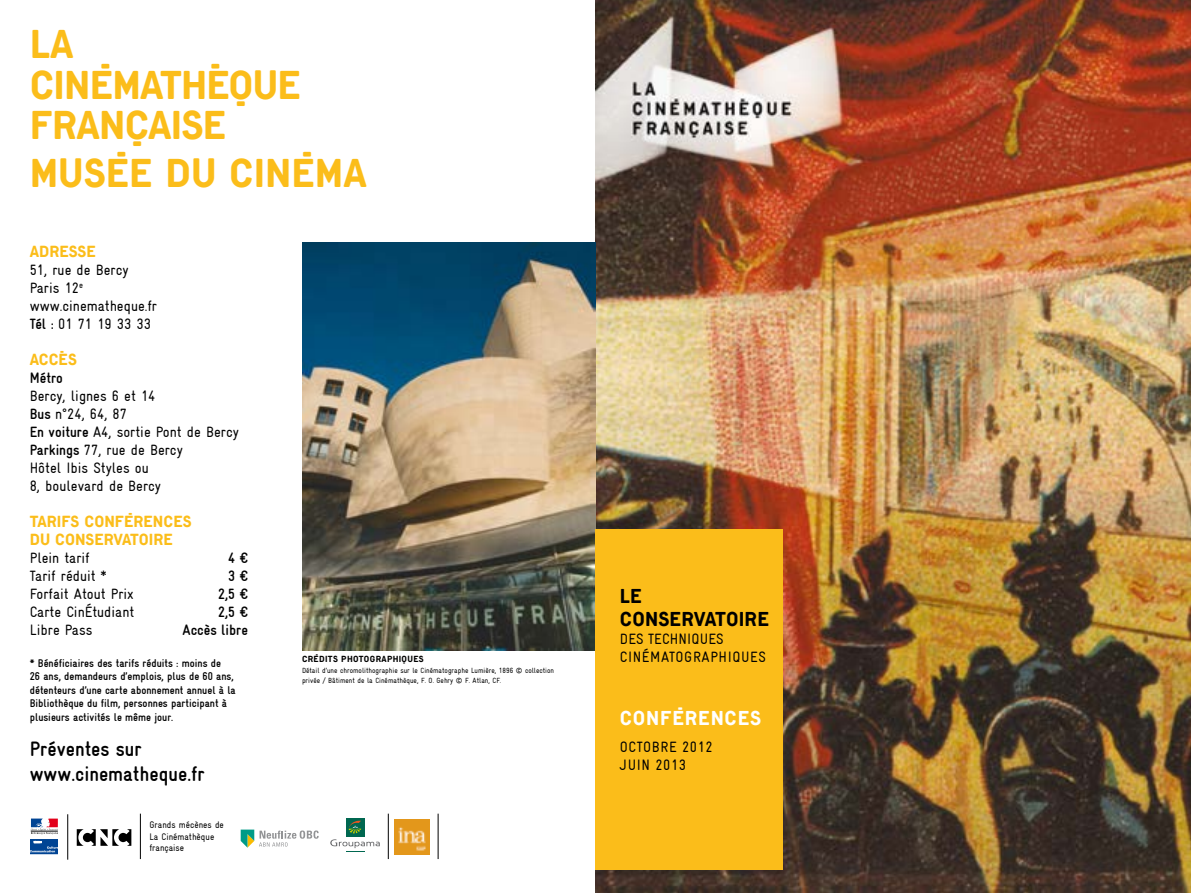
<style>
.page{position:relative;width:1191px;height:893px;background:#fff}
.page>*{position:absolute;margin:0;border:0;box-sizing:border-box;transform-origin:0 0}
.t1{font:37.5px/40.5px "Cinematheque";letter-spacing:-.02em;color:#fbbd1a}
.t2{font:37.5px "Cinematheque";color:#fbbd1a}
.t3{font:700 condensed 21px/25.2px "Gravur";color:#000}
.t4{font:18.75px/22.5px "Cinematheque";letter-spacing:.01em;color:#000}
.t5{font:18.75px "Cinematheque";letter-spacing:.04em;color:#fff}
.t6{font:condensed 15px/18px "Gravur";color:#000}
.t7{font:condensed 15px/18px "Gravur";letter-spacing:.04em;color:#000}
.t8{font:15px/18px "Cinematheque";color:#fbbd1a}
.t9{font:700 condensed 15px "Gravur";color:#000}
.t10{font:700 condensed 11.25px/13.5px "Gravur";color:#000}
.t11{font:condensed 9.45px/11.4px "Gravur";color:#000}
.t12{font:8.25px "Cinematheque";letter-spacing:.04em;color:#000}
.t13{font:condensed 7.5px/10.5px "Gravur";color:#000}
.s1{font-weight:700}
</style>
<div class="page">
<img style="left:595px;top:0;width:596px;height:893px">
<img style="left:302px;top:242px;width:293px;height:409px">
<hr style="left:438px;top:814px;width:1px;height:45px;background:#000">
<hr style="left:388px;top:814px;width:1px;height:45px;background:#000">
<div style="left:595px;top:529px;width:187px;height:341px;background:#fbbd1a"></div>
<hr style="left:140px;top:814px;width:1px;height:45px;background:#000">
<svg style="left:241px;top:830px;width:78px;height:18px"></svg>
<div style="left:345px;top:818px;width:19px;height:18px;background:#006750"></div>
<svg style="left:349px;top:821px;width:12px;height:12px"></svg>
<svg style="left:330px;top:839px;width:50px;height:13px"></svg>
<img style="left:395px;top:820px;width:34px;height:34px">
<svg style="left:30px;top:829px;width:28px;height:26px"></svg>
<svg style="left:31px;top:818px;width:27px;height:16px"></svg>
<svg style="left:31px;top:839px;width:27px;height:15px"></svg>
<svg style="left:30px;top:841px;width:28px;height:11px"></svg>
<svg style="left:77px;top:829px;width:54px;height:17px"></svg>
<hr style="left:67px;top:814px;width:1px;height:46px;background:#000">
<h1 class="t1" style="left:30px;top:22px;width:273px">LA<br>CINÉMATHÈQUE<br>FRANÇAISE</h1>
<h1 class="t2" style="left:30px;top:148px;width:339px">MUSÉE DU CINÉMA</h1>
<p class="t8" style="left:30px;top:242px;width:67px">ADRESSE</p>
<p class="t6" style="left:30px;top:261px;width:129px">51, rue de Bercy<br>Paris 12<sup>e </sup>www.cinematheque.fr<br><span class="s1">Tél :</span> 01 71 19 33 33</p>
<p class="t8" style="left:30px;top:350px;width:49px">ACCÈS</p>
<p class="t9" style="left:30px;top:369px;width:35px">Métro</p>
<p class="t6" style="left:30px;top:387px;width:211px">Bercy, lignes 6 et 14<br><span class="s1">Bus</span> n°24, 64, 87<br><span class="s1">En voiture</span> A4, sortie Pont de Bercy<br><span class="s1">Parkings</span> 77, rue de Bercy<br>Hôtel Ibis Styles ou<br>8, boulevard de Bercy</p>
<p class="t8" style="left:30px;top:512px;width:163px">TARIFS CONFÉRENCES<br>DU CONSERVATOIRE</p>
<p class="t6" style="left:30px;top:549px;width:61px">Plein tarif</p>
<p class="t9" style="left:228px;top:549px;width:22px">4 €</p>
<p class="t6" style="left:30px;top:567px;width:78px">Tarif réduit *</p>
<p class="t9" style="left:228px;top:567px;width:21px">3 €</p>
<p class="t6" style="left:30px;top:585px;width:105px">Forfait Atout Prix</p>
<p class="t9" style="left:218px;top:585px;width:32px">2,5 €</p>
<p class="t6" style="left:30px;top:603px;width:106px">Carte CinÉtudiant</p>
<p class="t9" style="left:218px;top:603px;width:32px">2,5 €</p>
<p class="t6" style="left:30px;top:621px;width:64px">Libre Pass</p>
<p class="t9" style="left:182px;top:621px;width:67px">Accès libre</p>
<p class="t10" style="left:30px;top:656px;width:208px">* Bénéficiaires des tarifs réduits : moins de<br>26 ans, demandeurs d’emplois, plus de 60 ans, détenteurs d’une carte abonnement annuel à la Bibliothèque du film, personnes participant à plusieurs activités le même jour.</p>
<h2 class="t3" style="left:30px;top:736px;width:176px">Préventes sur www.cinematheque.fr</h2>
<p class="t11" style="left:149px;top:819px;width:76px">Grands mécènes de<br>La Cinémathèque française</p>
<p class="t12" style="left:302px;top:654px;width:123px">CRÉDITS PHOTOGRAPHIQUES</p>
<p class="t13" style="left:302px;top:665px;width:254px">Détail d’une chromolithographie sur le Cinématographe Lumière, 1896 © collection privée / Bâtiment de la Cinémathèque, F. O. Gehry © F. Atlan, CF.</p>
<p class="t4" style="left:620px;top:584px;width:151px">LE<br>CONSERVATOIRE</p>
<p class="t7" style="left:620px;top:629px;width:147px">DES TECHNIQUES<br>CINÉMATOGRAPHIQUES</p>
<p class="t5" style="left:620px;top:705px;width:143px">CONFÉRENCES</p>
<p class="t7" style="left:620px;top:737px;width:94px">OCTOBRE 2012<br>JUIN 2013</p>
</div>
